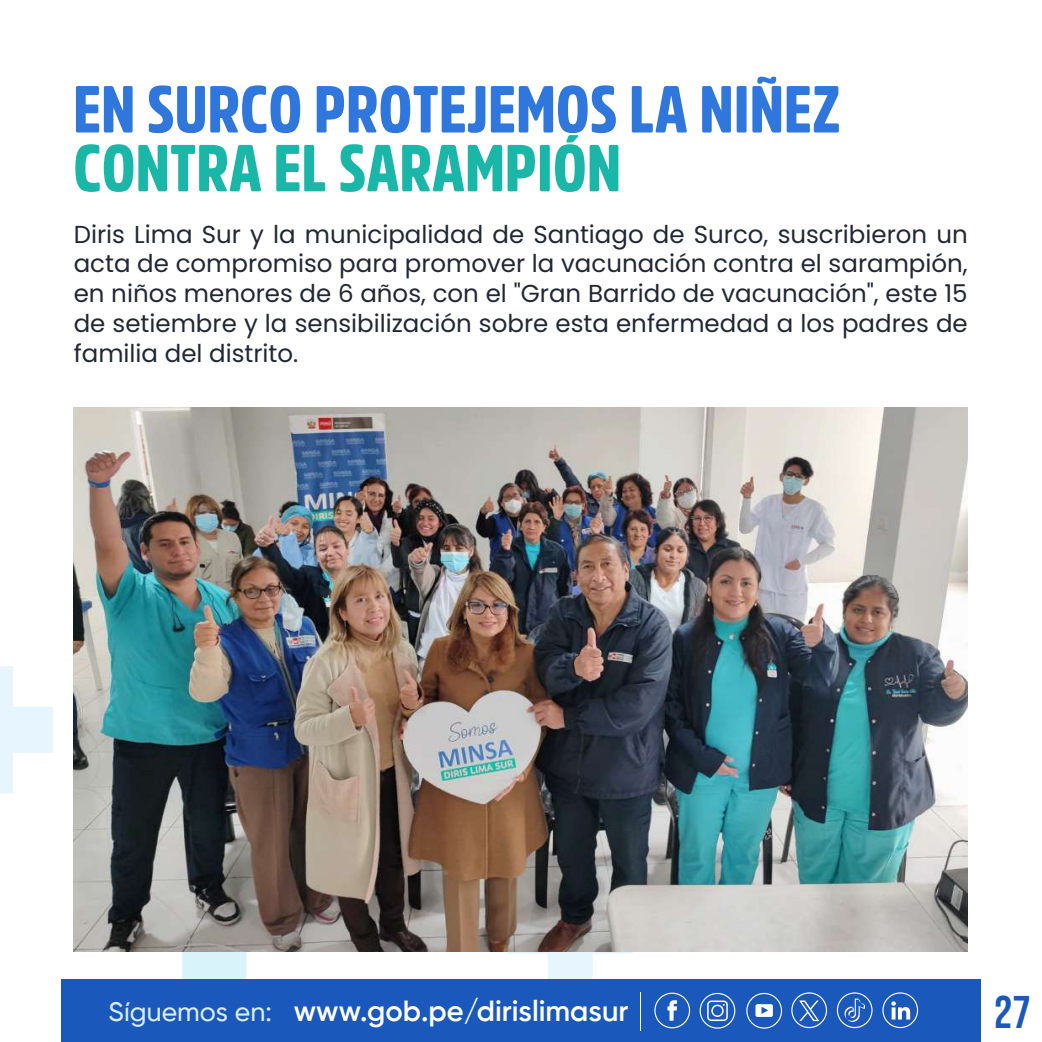
<style>
.page{position:relative;width:1042px;height:1042px;background:#fff}
.page>*{position:absolute;margin:0;border:0;box-sizing:border-box;transform-origin:0 0}
.t1{font:900 65.8px "Amsi Pro Cond";color:#2f76dd}
.t2{font:900 65.8px "Amsi Pro Cond";color:#1ab7a8}
.t3{font:45.85px "Bebas Neue";color:#1b58bc}
.t4{font:600 29.05px "Gilroy";color:#fff}
.t5{font:24.5px/29.8px "Poppins";color:#212735;text-align:justify}
.s1{font-weight:500;font-size:26.6px;color:#d7edff}
</style>
<div class="page">
<div style="left:182px;top:952px;width:65px;height:27px;background:#d9f3fb"></div>
<svg style="left:0;top:666px;width:53px;height:127px"></svg>
<svg style="left:508px;top:952px;width:125px;height:27px"></svg>
<div style="left:62px;top:979px;width:919px;height:63px;background:#1b58bc"></div>
<svg style="left:654px;top:992px;width:36px;height:36px"></svg>
<svg style="left:699px;top:993px;width:36px;height:35px"></svg>
<svg style="left:746px;top:993px;width:36px;height:35px"></svg>
<svg style="left:837px;top:992px;width:35px;height:36px"></svg>
<svg style="left:791px;top:992px;width:36px;height:36px"></svg>
<svg style="left:882px;top:992px;width:36px;height:36px"></svg>
<hr style="left:640px;top:992px;width:1px;height:39px;background:#fff">
<img style="left:73px;top:407px;width:894px;height:545px">
<h1 class="t1" style="left:73px;top:64px;width:769px">EN SURCO PROTEJEMOS LA NIÑEZ</h1>
<h1 class="t2" style="left:73px;top:123px;width:549px">CONTRA EL SARAMPIÓN</h1>
<p class="t5" style="left:74px;top:219px;width:895px">Diris Lima Sur y la municipalidad de Santiago de Surco, suscribieron un acta de compromiso para promover la vacunación contra el sarampión, en niños menores de 6 años, con el "Gran Barrido de vacunación", este 15 de setiembre y la sensibilización sobre esta enfermedad a los padres de familia del distrito.</p>
<p class="t4" style="left:109px;top:993px;width:521px"><span class="s1">Síguemos en:</span> www.gob.pe/dirislimasur</p>
<h2 class="t3" style="left:994px;top:986px;width:38px">27</h2>
</div>
